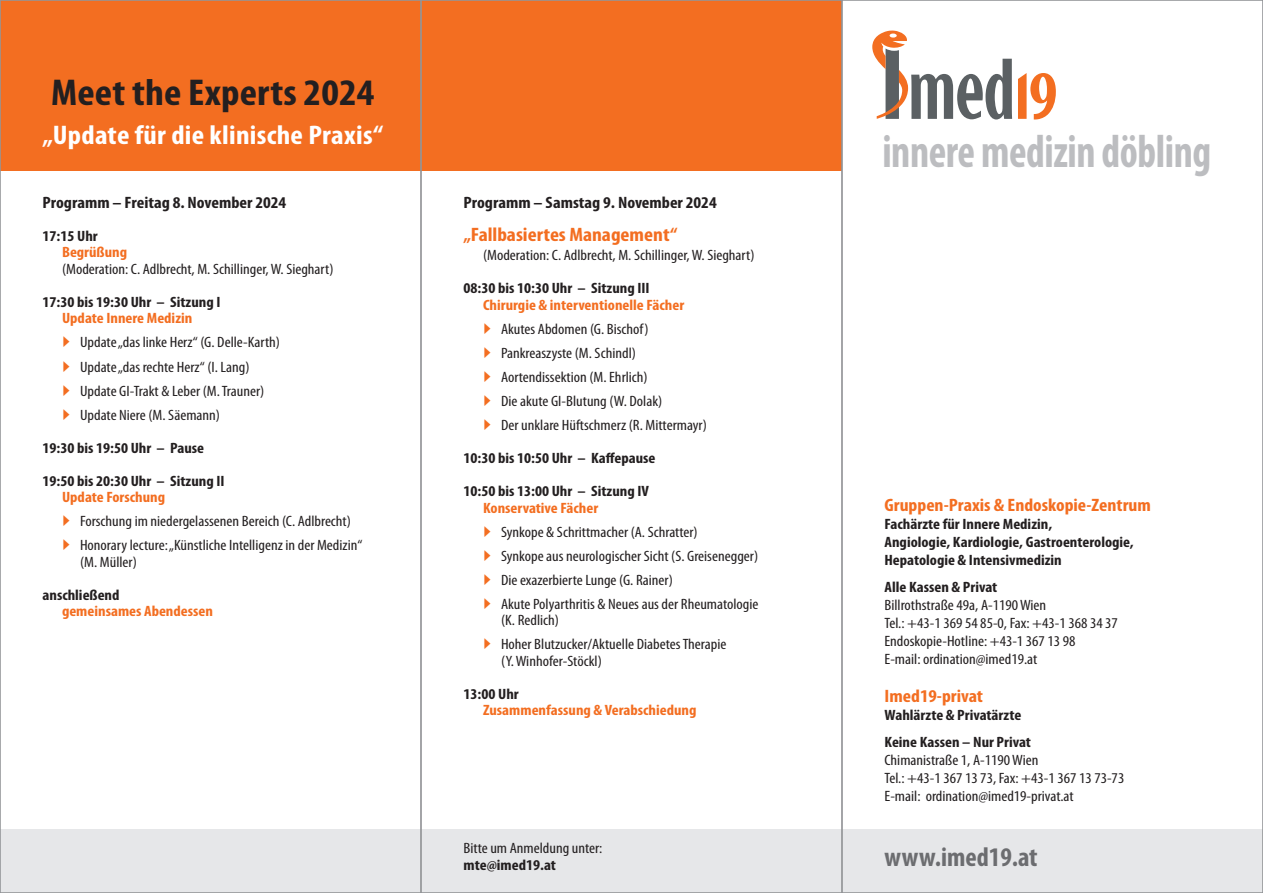
<style>
.page{position:relative;width:1263px;height:893px;background:#fff}
.page>*{position:absolute;margin:0;border:0;box-sizing:border-box;transform-origin:0 0}
.t1{font:700 condensed 46.5px "Myriad Pro";letter-spacing:-.01em;color:#bcbdc0;scale:.9 1}
.t2{font:700 condensed 37.5px "Myriad Pro";letter-spacing:.005em;color:#231f20;scale:1.1 1}
.t3{font:700 condensed 27px "Myriad Pro";letter-spacing:.01em;color:#fff;scale:1.1 1}
.t4{font:700 condensed 27px "Myriad Pro";color:#6c6d70}
.t5{font:700 condensed 19.5px "Myriad Pro";color:#f36e21;scale:1.1 1}
.t6{font:700 condensed 18px "Myriad Pro";color:#f36e21;scale:1.1 1}
.t7{font:700 condensed 16.5px "Myriad Pro";color:#231f20;scale:1.1 1}
.t8{font:condensed 15px/16.5px "Myriad Pro";color:#231f20;scale:1.1 1}
.t9{font:700 condensed 15px "Myriad Pro";color:#231f20;scale:1.1 1}
.t10{font:700 condensed 15px "Myriad Pro";color:#f36e21;scale:1.1 1}
</style>
<div class="page">
<div style="left:0;top:829px;width:1263px;height:64px;background:#e6e7e9"></div>
<div style="left:0;top:0;width:842px;height:170px;background:#f36e21"></div>
<svg style="left:872px;top:30px;width:140px;height:90px"></svg>
<svg style="left:1018px;top:73px;width:38px;height:46px"></svg>
<p class="t2" style="left:51px;top:69px;width:295px">Meet the Experts 2024</p>
<p class="t3" style="left:43px;top:118px;width:311px">„Update für die klinische Praxis“</p>
<p class="t7" style="left:43px;top:192px;width:223px">Programm – Freitag 8. November 2024</p>
<p class="t9" style="left:43px;top:227px;width:52px">17:15 Uhr</p>
<p class="t10" style="left:62px;top:243px;width:61px">Begrüßung</p>
<p class="t8" style="left:62px;top:261px;width:248px">(Moderation: C. Adlbrecht, M. Schillinger, W. Sieghart)</p>
<p class="t9" style="left:43px;top:293px;width:163px">17:30 bis 19:30 Uhr – Sitzung I</p>
<p class="t10" style="left:62px;top:309px;width:120px">Update Innere Medizin</p>
<p class="t8" style="left:80px;top:334px;width:183px">Update „das linke Herz“ (G. Delle-Karth)</p>
<p class="t8" style="left:80px;top:358px;width:156px">Update „das rechte Herz“ (I. Lang)</p>
<p class="t8" style="left:80px;top:382px;width:169px">Update GI-Trakt &amp; Leber (M. Trauner)</p>
<p class="t8" style="left:80px;top:406px;width:129px">Update Niere (M. Säemann)</p>
<p class="t9" style="left:43px;top:438px;width:148px">19:30 bis 19:50 Uhr – Pause</p>
<p class="t9" style="left:43px;top:471px;width:167px">19:50 bis 20:30 Uhr – Sitzung II</p>
<p class="t10" style="left:62px;top:488px;width:95px">Update Forschung</p>
<p class="t8" style="left:80px;top:513px;width:248px">Forschung im niedergelassenen Bereich (C. Adlbrecht)</p>
<p class="t8" style="left:80px;top:537px;width:258px">Honorary lecture: „Künstliche Intelligenz in der Medizin“ (M. Müller)</p>
<p class="t9" style="left:43px;top:585px;width:72px">anschließend</p>
<p class="t10" style="left:62px;top:602px;width:139px">gemeinsames Abendessen</p>
<p class="t7" style="left:463px;top:192px;width:232px">Programm – Samstag 9. November 2024</p>
<p class="t5" style="left:463px;top:222px;width:196px">„Fallbasiertes Management“</p>
<p class="t8" style="left:483px;top:247px;width:248px">(Moderation: C. Adlbrecht, M. Schillinger, W. Sieghart)</p>
<p class="t9" style="left:463px;top:279px;width:171px">08:30 bis 10:30 Uhr – Sitzung III</p>
<p class="t10" style="left:483px;top:296px;width:184px">Chirurgie &amp; interventionelle Fächer</p>
<p class="t8" style="left:501px;top:321px;width:136px">Akutes Abdomen (G. Bischof)</p>
<p class="t8" style="left:501px;top:345px;width:124px">Pankreaszyste (M. Schindl)</p>
<p class="t8" style="left:501px;top:369px;width:135px">Aortendissektion (M. Ehrlich)</p>
<p class="t8" style="left:501px;top:393px;width:148px">Die akute GI-Blutung (W. Dolak)</p>
<p class="t8" style="left:501px;top:417px;width:189px">Der unklare Hüftschmerz (R. Mittermayr)</p>
<p class="t9" style="left:463px;top:449px;width:176px">10:30 bis 10:50 Uhr – Kaffepause</p>
<p class="t9" style="left:463px;top:482px;width:170px">10:50 bis 13:00 Uhr – Sitzung IV</p>
<p class="t10" style="left:483px;top:498px;width:106px">Konservative Fächer</p>
<p class="t8" style="left:501px;top:523px;width:180px">Synkope &amp; Schrittmacher (A. Schratter)</p>
<p class="t8" style="left:501px;top:547px;width:235px">Synkope aus neurologischer Sicht (S. Greisenegger)</p>
<p class="t8" style="left:501px;top:571px;width:158px">Die exazerbierte Lunge (G. Rainer)</p>
<p class="t8" style="left:501px;top:595px;width:236px">Akute Polyarthritis &amp; Neues aus der Rheumatologie</p>
<p class="t8" style="left:501px;top:612px;width:54px">(K. Redlich)</p>
<p class="t8" style="left:501px;top:636px;width:207px">Hoher Blutzucker/Aktuelle Diabetes Therapie</p>
<p class="t8" style="left:501px;top:652px;width:93px">(Y. Winhofer-Stöckl)</p>
<p class="t9" style="left:463px;top:684px;width:52px">13:00 Uhr</p>
<p class="t10" style="left:483px;top:701px;width:196px">Zusammenfassung &amp; Verabschiedung</p>
<p class="t1" style="left:882px;top:122px;width:367px">innere medizin döbling</p>
<p class="t6" style="left:884px;top:494px;width:244px">Gruppen-Praxis &amp; Endoskopie-Zentrum</p>
<p class="t9" style="left:884px;top:515px;width:154px">Fachärzte für Innere Medizin,</p>
<p class="t9" style="left:884px;top:533px;width:228px">Angiologie, Kardiologie, Gastroenterologie,</p>
<p class="t9" style="left:884px;top:551px;width:163px">Hepatologie &amp; Intensivmedizin</p>
<p class="t9" style="left:884px;top:578px;width:104px">Alle Kassen &amp; Privat</p>
<p class="t8" style="left:884px;top:597px;width:149px">Billrothstraße 49a, A-1190 Wien</p>
<p class="t8" style="left:884px;top:615px;width:214px">Tel.: +43-1 369 54 85-0, Fax: +43-1 368 34 37</p>
<p class="t8" style="left:884px;top:633px;width:175px">Endoskopie-Hotline: +43-1 367 13 98</p>
<p class="t8" style="left:884px;top:651px;width:140px">E-mail: ordination@imed19.at</p>
<p class="t6" style="left:884px;top:685px;width:91px">Imed19-privat</p>
<p class="t9" style="left:884px;top:706px;width:126px">Wahlärzte &amp; Privatärzte</p>
<p class="t9" style="left:884px;top:733px;width:135px">Keine Kassen – Nur Privat</p>
<p class="t8" style="left:884px;top:752px;width:141px">Chimanistraße 1, A-1190 Wien</p>
<p class="t8" style="left:884px;top:770px;width:220px">Tel.: +43-1 367 13 73, Fax: +43-1 367 13 73-73</p>
<p class="t8" style="left:884px;top:788px;width:173px">E-mail: ordination@imed19-privat.at</p>
<p class="t8" style="left:463px;top:840px;width:128px">Bitte um Anmeldung unter:</p>
<p class="t9" style="left:463px;top:855px;width:86px">mte@imed19.at</p>
<p class="t4" style="left:884px;top:841px;width:155px">www.imed19.at</p>
</div>
